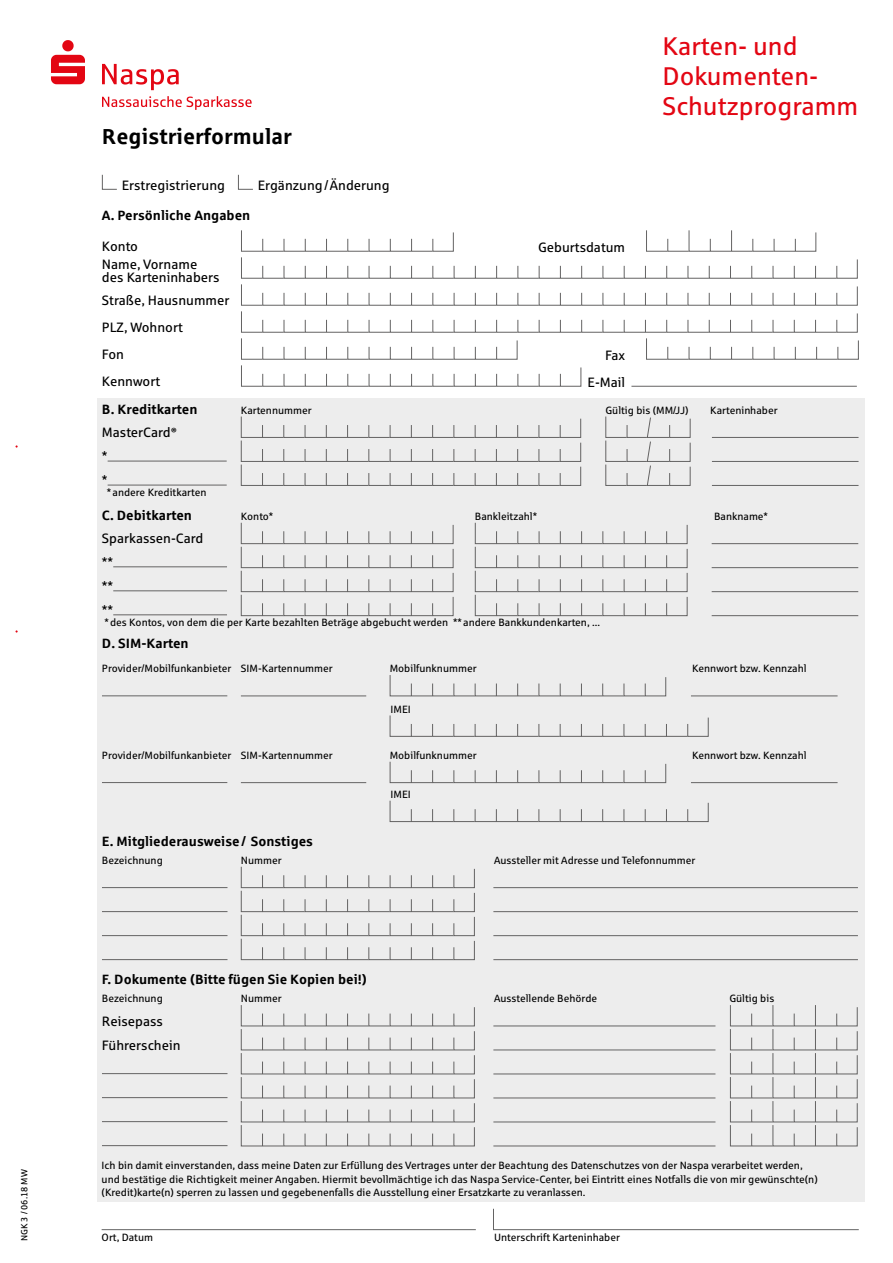
<style>
.page{position:relative;width:893px;height:1263px;background:#fff}
.page>*{position:absolute;margin:0;border:0;box-sizing:border-box;transform-origin:0 0}
.t1{font:25.5px/29.7px "Sparkasse Rg";color:#e30613}
.t2{font:700 21.75px "Sparkasse Rg";color:#000}
.t3{font:13.5px/24px "Sparkasse Rg";color:#000}
.t4{font:700 13.5px/23.7px "Sparkasse Rg";color:#000}
.t5{font:10.5px/13.5px "Sparkasse Rg";color:#000}
.t6{font:9px "Sparkasse Rg";color:#000}
.s1{font-weight:400}
.s2{font-family:"Myriad Pro"}
</style>
<div class="page">
<div style="left:97px;top:398px;width:767px;height:804px;background:#ededed"></div>
<svg style="left:102px;top:174px;width:15px;height:16px"></svg>
<svg style="left:238px;top:174px;width:15px;height:16px"></svg>
<hr style="left:108px;top:461px;width:119px;height:1px;background:#646363">
<hr style="left:108px;top:485px;width:119px;height:1px;background:#646363">
<hr style="left:113px;top:566px;width:114px;height:1px;background:#646363">
<hr style="left:113px;top:590px;width:114px;height:1px;background:#646363">
<hr style="left:113px;top:614px;width:114px;height:1px;background:#646363">
<hr style="left:102px;top:695px;width:125px;height:1px;background:#646363">
<svg style="left:389px;top:715px;width:320px;height:22px"></svg>
<hr style="left:102px;top:782px;width:125px;height:1px;background:#646363">
<svg style="left:389px;top:800px;width:320px;height:22px"></svg>
<hr style="left:102px;top:887px;width:125px;height:1px;background:#646363">
<hr style="left:102px;top:911px;width:125px;height:1px;background:#646363">
<hr style="left:102px;top:935px;width:125px;height:1px;background:#646363">
<hr style="left:102px;top:959px;width:125px;height:1px;background:#646363">
<hr style="left:102px;top:1073px;width:125px;height:1px;background:#646363">
<hr style="left:102px;top:1097px;width:125px;height:1px;background:#646363">
<hr style="left:102px;top:1121px;width:125px;height:1px;background:#646363">
<hr style="left:102px;top:1145px;width:125px;height:1px;background:#646363">
<svg style="left:241px;top:230px;width:618px;height:157px"></svg>
<hr style="left:631px;top:386px;width:226px;height:1px;background:#646363">
<hr style="left:102px;top:1229px;width:374px;height:1px;background:#646363">
<svg style="left:493px;top:1208px;width:366px;height:22px"></svg>
<hr style="left:712px;top:437px;width:146px;height:1px;background:#646363">
<hr style="left:712px;top:461px;width:146px;height:1px;background:#646363">
<svg style="left:240px;top:416px;width:341px;height:70px"></svg>
<svg style="left:605px;top:416px;width:86px;height:70px"></svg>
<hr style="left:712px;top:485px;width:146px;height:1px;background:#646363">
<hr style="left:712px;top:543px;width:146px;height:1px;background:#646363">
<hr style="left:712px;top:567px;width:146px;height:1px;background:#646363">
<hr style="left:712px;top:591px;width:146px;height:1px;background:#646363">
<svg style="left:240px;top:522px;width:214px;height:94px"></svg>
<svg style="left:474px;top:522px;width:214px;height:94px"></svg>
<hr style="left:712px;top:615px;width:146px;height:1px;background:#646363">
<hr style="left:241px;top:695px;width:125px;height:1px;background:#646363">
<svg style="left:389px;top:675px;width:277px;height:22px"></svg>
<hr style="left:691px;top:695px;width:147px;height:1px;background:#646363">
<hr style="left:241px;top:782px;width:125px;height:1px;background:#646363">
<svg style="left:389px;top:761px;width:277px;height:22px"></svg>
<hr style="left:691px;top:782px;width:147px;height:1px;background:#646363">
<hr style="left:493px;top:887px;width:365px;height:1px;background:#646363">
<hr style="left:493px;top:911px;width:365px;height:1px;background:#646363">
<hr style="left:493px;top:935px;width:365px;height:1px;background:#646363">
<svg style="left:240px;top:866px;width:235px;height:94px"></svg>
<hr style="left:493px;top:959px;width:365px;height:1px;background:#646363">
<hr style="left:493px;top:1025px;width:222px;height:1px;background:#646363">
<hr style="left:493px;top:1049px;width:222px;height:1px;background:#646363">
<hr style="left:493px;top:1073px;width:222px;height:1px;background:#646363">
<hr style="left:493px;top:1097px;width:222px;height:1px;background:#646363">
<hr style="left:493px;top:1121px;width:222px;height:1px;background:#646363">
<svg style="left:240px;top:1005px;width:235px;height:142px"></svg>
<hr style="left:493px;top:1145px;width:222px;height:1px;background:#646363">
<svg style="left:730px;top:1005px;width:128px;height:142px"></svg>
<svg style="left:51px;top:40px;width:34px;height:44px"></svg>
<svg style="left:102px;top:64px;width:77px;height:26px"></svg>
<svg style="left:102px;top:96px;width:150px;height:14px"></svg>
<p class="t6" style="left:19px;top:1241px;width:73px;rotate:-90deg">NGK 3 / 06.18 MW</p>
<h1 class="t1" style="left:662px;top:31px;width:197px">Karten- und<br>Dokumenten-<br>Schutzprogramm</h1>
<h2 class="t2" style="left:102px;top:123px;width:191px">Registrierformular</h2>
<p class="t3" style="left:122px;top:173px;width:105px">Erstregistrierung</p>
<p class="t3" style="left:258px;top:173px;width:133px">Ergänzung/Änderung</p>
<p class="t4" style="left:102px;top:202px;width:150px">A. Persönliche Angaben</p>
<p class="t3" style="left:102px;top:237px;width:97px;line-height:18px">Konto<br>Name, Vorname</p>
<p class="t3" style="left:102px;top:266px;width:129px;line-height:22.5px">des Karteninhabers<br>Straße, Hausnummer</p>
<p class="t3" style="left:102px;top:313px;width:82px;line-height:27px">PLZ, Wohnort<br>Fon<br>Kennwort</p>
<p class="t4" style="left:102px;top:397px;width:97px">B. Kreditkarten<br><span class="s1">MasterCard</span><span class="s2">®<br></span><span class="s1">*<br>*</span></p>
<p class="t5" style="left:107px;top:485px;width:101px">*andere Kreditkarten</p>
<p class="t4" style="left:102px;top:503px;width:92px">C. Debitkarten</p>
<p class="t3" style="left:102px;top:526px;width:103px">Sparkassen-Card **<br>**<br>**</p>
<p class="t5" style="left:104px;top:615px;width:497px">*des Kontos, von dem die per Karte bezahlten Beträge abgebucht werden **andere Bankkundenkarten, ...</p>
<p class="t4" style="left:102px;top:631px;width:88px">D. SIM-Karten</p>
<p class="t5" style="left:102px;top:661px;width:131px">Provider/Mobilfunkanbieter</p>
<p class="t5" style="left:391px;top:702px;width:22px">IMEI</p>
<p class="t5" style="left:102px;top:748px;width:131px">Provider/Mobilfunkanbieter</p>
<p class="t5" style="left:391px;top:787px;width:22px">IMEI</p>
<p class="t4" style="left:102px;top:829px;width:213px">E. Mitgliederausweise/ Sonstiges</p>
<p class="t5" style="left:102px;top:853px;width:62px">Bezeichnung</p>
<p class="t3" style="left:538px;top:235px;width:89px">Geburtsdatum</p>
<p class="t3" style="left:587px;top:341px;width:39px;line-height:27px;text-align:right">Fax<br>E-Mail</p>
<p class="t5" style="left:241px;top:403px;width:72px">Kartennummer</p>
<p class="t5" style="left:605px;top:403px;width:85px">Gültig bis (MM/JJ)</p>
<p class="t5" style="left:710px;top:403px;width:69px">Karteninhaber</p>
<p class="t5" style="left:241px;top:509px;width:34px">Konto*</p>
<p class="t5" style="left:475px;top:509px;width:64px">Bankleitzahl*</p>
<p class="t5" style="left:714px;top:509px;width:56px">Bankname*</p>
<p class="t5" style="left:241px;top:662px;width:93px">SIM-Kartennummer</p>
<p class="t5" style="left:390px;top:662px;width:88px">Mobilfunknummer</p>
<p class="t5" style="left:692px;top:662px;width:116px">Kennwort bzw. Kennzahl</p>
<p class="t5" style="left:241px;top:748px;width:93px">SIM-Kartennummer</p>
<p class="t5" style="left:390px;top:748px;width:88px">Mobilfunknummer</p>
<p class="t5" style="left:692px;top:748px;width:116px">Kennwort bzw. Kennzahl</p>
<p class="t5" style="left:241px;top:853px;width:42px">Nummer</p>
<p class="t5" style="left:494px;top:853px;width:203px">Aussteller mit Adresse und Telefonnummer</p>
<p class="t4" style="left:102px;top:967px;width:266px">F. Dokumente (Bitte fügen Sie Kopien bei!)</p>
<p class="t5" style="left:102px;top:991px;width:62px">Bezeichnung</p>
<p class="t3" style="left:102px;top:1009px;width:80px">Reisepass<br>Führerschein</p>
<p class="t5" style="left:241px;top:992px;width:42px">Nummer</p>
<p class="t5" style="left:494px;top:992px;width:105px">Ausstellende Behörde</p>
<p class="t5" style="left:729px;top:992px;width:47px">Gültig bis</p>
<p class="t5" style="left:102px;top:1158px;width:718px">Ich bin damit einverstanden, dass meine Daten zur Erfüllung des Vertrages unter der Beachtung des Datenschutzes von der Naspa verarbeitet werden, und bestätige die Richtigkeit meiner Angaben. Hiermit bevollmächtige ich das Naspa Service-Center, bei Eintritt eines Notfalls die von mir gewünschte(n) (Kredit)karte(n) sperren zu lassen und gegebenenfalls die Ausstellung einer Ersatzkarte zu veranlassen.</p>
<p class="t5" style="left:102px;top:1230px;width:53px">Ort, Datum</p>
<p class="t5" style="left:494px;top:1230px;width:127px">Unterschrift Karteninhaber</p>
</div>
